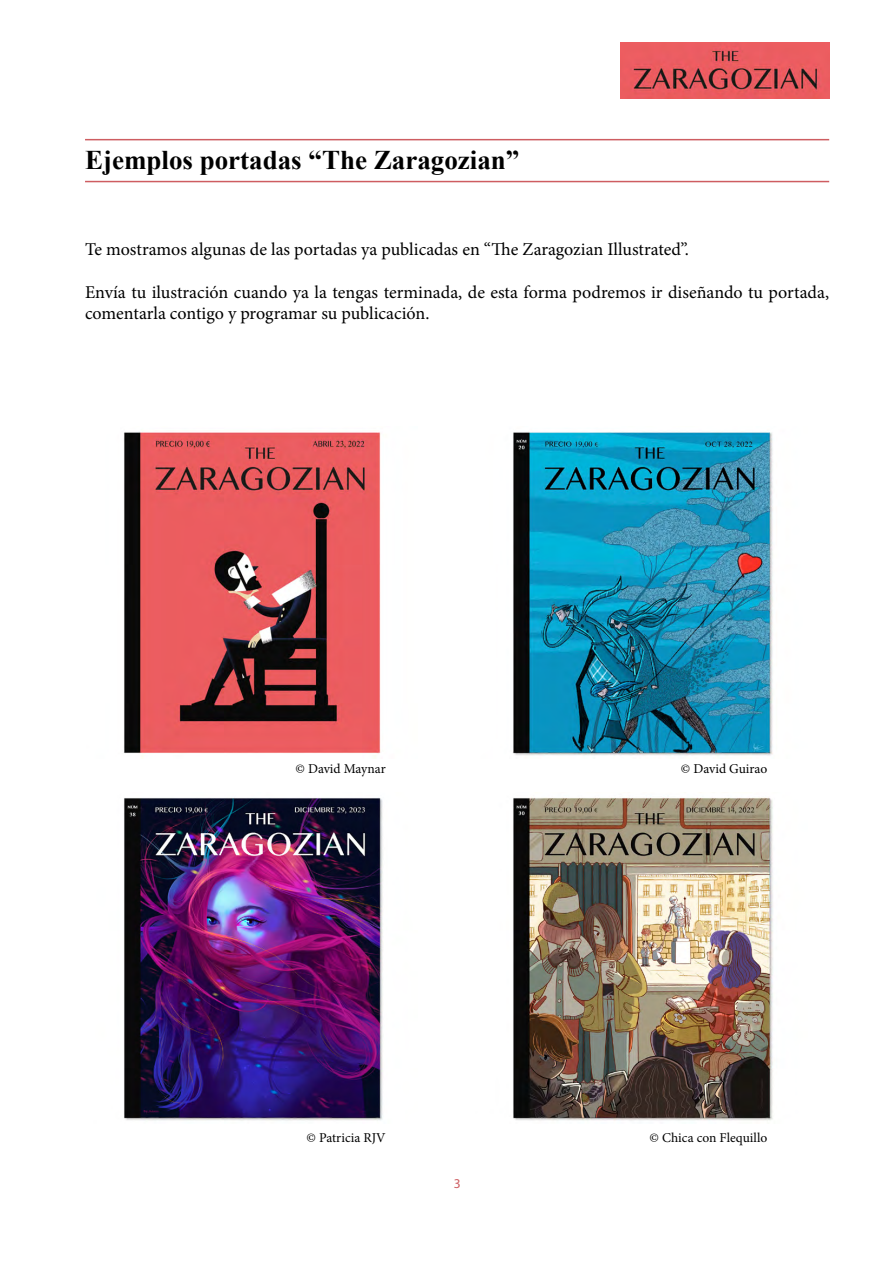
<style>
.page{position:relative;width:893px;height:1263px;background:#fff}
.page>*{position:absolute;margin:0;border:0;box-sizing:border-box;transform-origin:0 0}
.t1{font:700 27px "Times New Roman";color:#000}
.t2{font:18px/21.6px "Minion Pro";color:#000}
.t3{font:13.5px "Minion Pro";color:#000}
.t4{font:13.5px "Myriad Pro";color:#ce5d61}
</style>
<div class="page">
<img style="left:621px;top:43px;width:208px;height:56px">
<img style="left:123px;top:431px;width:258px;height:327px">
<img style="left:124px;top:797px;width:259px;height:324px">
<img style="left:513px;top:431px;width:260px;height:325px">
<img style="left:513px;top:797px;width:260px;height:324px">
<hr style="left:85px;top:181px;width:744px;height:1px;background:#ce5d61">
<hr style="left:85px;top:139px;width:744px;height:1px;background:#ce5d61">
<h1 class="t1" style="left:85px;top:142px;width:436px">Ejemplos portadas “The Zaragozian”</h1>
<p class="t2" style="left:85px;top:238px;width:605px">Te mostramos algunas de las portadas ya publicadas en “The Zaragozian Illustrated”.</p>
<p class="t2" style="left:85px;top:281px;width:746px">Envía tu ilustración cuando ya la tengas terminada, de esta forma podremos ir diseñando tu portada, comentarla contigo y programar su publicación.</p>
<p class="t3" style="left:295px;top:759px;width:92px">© David Maynar</p>
<p class="t3" style="left:307px;top:1128px;width:81px">© Patricia RJV</p>
<p class="t4" style="left:454px;top:1176px;width:8px">3</p>
<p class="t3" style="left:681px;top:759px;width:88px">© David Guirao</p>
<p class="t3" style="left:649px;top:1128px;width:119px">© Chica con Flequillo</p>
</div>
